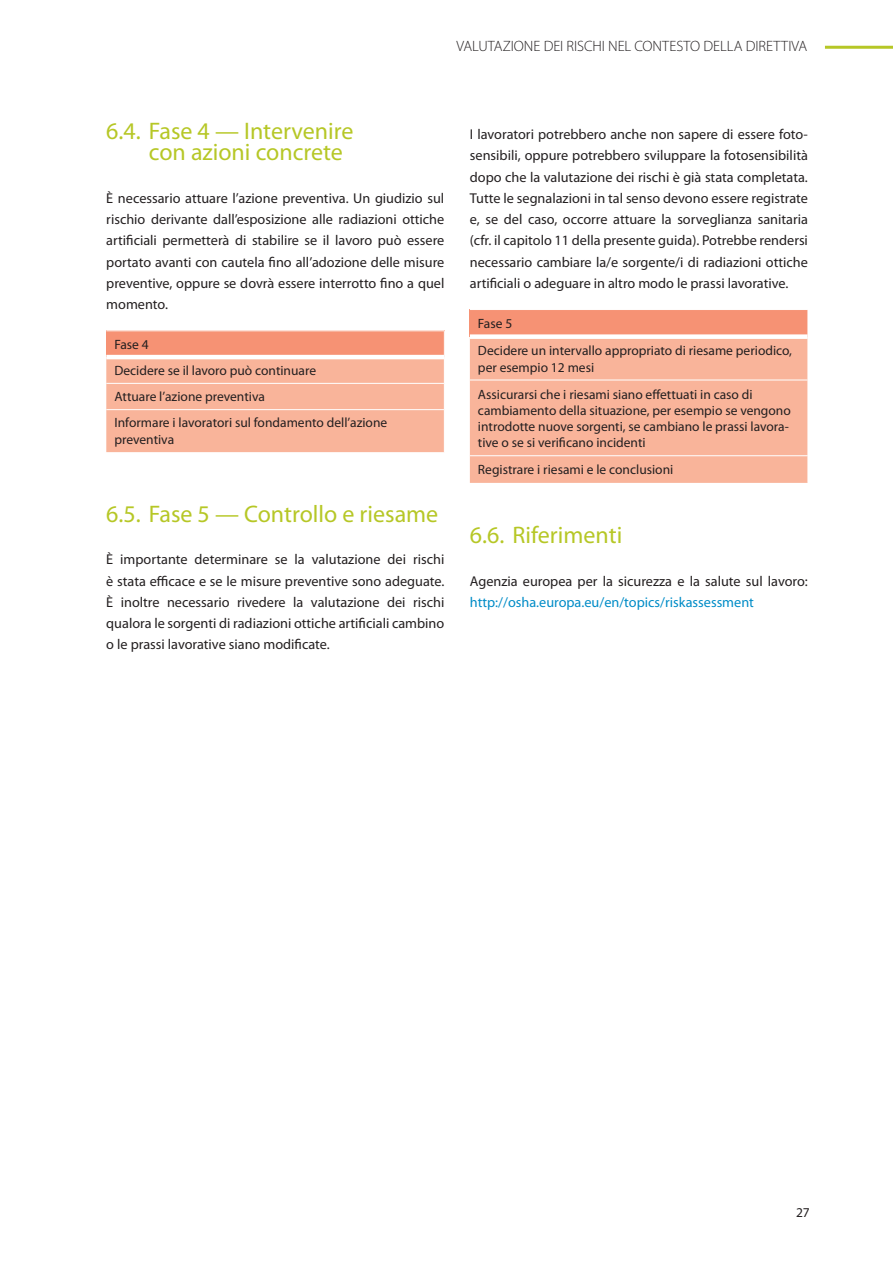
<style>
.page{position:relative;width:893px;height:1263px;background:#fff}
.page>*{position:absolute;margin:0;border:0;box-sizing:border-box;transform-origin:0 0}
.TITRE_D_1{font:24px/21.3px "Myriad Pro";color:#b6c726}
.t1{font:300 15px "Myriad Pro";color:#231f20}
.Body_1{font:14.25px/21.3px "Myriad Pro";color:#231f20;text-align:justify}
.body_table_black{font:13.5px/16.2px "Myriad Pro";color:#231f20}
.s1{color:#008cc7}
</style>
<div class="page">
<hr style="left:825px;top:46px;width:68px;height:3px;background:#b6c726">
<svg style="left:106px;top:331px;width:339px;height:121px;background:#f8ae93"></svg>
<hr style="left:106px;top:383px;width:339px;height:1px;background:#fff">
<hr style="left:444px;top:410px;width:1px;height:42px;background:#fff">
<hr style="left:106px;top:409px;width:339px;height:1px;background:#fff">
<hr style="left:106px;top:355px;width:338px;height:4px;background:#fff">
<div style="left:470px;top:309px;width:338px;height:28px;background:#f69274"></div>
<div style="left:470px;top:339px;width:337px;height:144px;background:#f9b49a"></div>
<svg style="left:807px;top:310px;width:1px;height:27px"></svg>
<hr style="left:470px;top:309px;width:338px;height:1px;background:#fff">
<hr style="left:470px;top:380px;width:338px;height:1px;background:#fff">
<svg style="left:807px;top:456px;width:1px;height:27px"></svg>
<hr style="left:470px;top:455px;width:338px;height:1px;background:#fff">
<div style="left:470px;top:334px;width:337px;height:5px;background:#fff"></div>
<p class="t1" style="left:457px;top:38px;width:16px">VALUTAZIONE</p>
<p class="t1" style="left:544px;top:38px;width:30px">DEI RISC</p>
<p class="t1" style="left:592px;top:38px;width:24px">HI NEL</p>
<p class="t1" style="left:634px;top:38px;width:10px">CONTESTO</p>
<p class="t1" style="left:703px;top:38px;width:9px">DELLA</p>
<p class="t1" style="left:746px;top:38px;width:8px">DIRETTIVA</p>
<p class="TITRE_D_1" style="left:149px;top:120px;width:206px;text-indent:-43px">6.4. Fase 4 — Intervenire con azioni concrete</p>
<p class="Body_1" style="left:106px;top:187px;width:340px">È necessario attuare l’azione preventiva. Un giudizio sul rischio derivante dall’esposizione alle radiazioni ottiche artificiali permetterà di stabilire se il lavoro può essere portato avanti con cautela fino all’adozione delle misure preventive, oppure se dovrà essere interrotto fino a quel momento.</p>
<p class="body_table_black" style="left:114px;top:336px;width:36px">Fase 4</p>
<p class="body_table_black" style="left:114px;top:362px;width:203px">Decidere se il lavoro può continuare</p>
<p class="body_table_black" style="left:114px;top:388px;width:152px">Attuare l’azione preventiva</p>
<p class="body_table_black" style="left:114px;top:415px;width:274px">Informare i lavoratori sul fondamento dell’azione preventiva</p>
<p class="TITRE_D_1" style="left:106px;top:503px;width:333px">6.5. Fase 5 — Controllo e riesame</p>
<p class="Body_1" style="left:106px;top:549px;width:340px">È importante determinare se la valutazione dei rischi è stata efficace e se le misure preventive sono adeguate.<br>È inoltre necessario rivedere la valutazione dei rischi qualora le sorgenti di radiazioni ottiche artificiali cambino o le prassi lavorative siano modificate.</p>
<p class="Body_1" style="left:470px;top:123px;width:340px">I lavoratori potrebbero anche non sapere di essere foto&shy;sensibili, oppure potrebbero sviluppare la fotosensibilità dopo che la valutazione dei rischi è già stata completata.<br>Tutte le segnalazioni in tal senso devono essere registrate e, se del caso, occorre attuare la sorveglianza sanitaria (cfr. il capitolo 11 della presente guida). Potrebbe rendersi necessario cambiare la/e sorgente/i di radiazioni ottiche artificiali o adeguare in altro modo le prassi lavorative.</p>
<p class="body_table_black" style="left:478px;top:315px;width:36px">Fase 5</p>
<p class="body_table_black" style="left:478px;top:342px;width:316px">Decidere un intervallo appropriato di riesame periodico, per esempio 12 mesi</p>
<p class="body_table_black" style="left:478px;top:386px;width:314px">Assicurarsi che i riesami siano effettuati in caso di cambiamento della situazione, per esempio se vengono introdotte nuove sorgenti, se cambiano le prassi lavora&shy;tive o se si verificano incidenti</p>
<p class="body_table_black" style="left:478px;top:461px;width:197px">Registrare i riesami e le conclusioni</p>
<p class="TITRE_D_1" style="left:470px;top:524px;width:154px">6.6. Riferimenti</p>
<p class="Body_1" style="left:470px;top:570px;width:339px">Agenzia europea per la sicurezza e la salute sul lavoro: <span class="s1">http://osha.europa.eu/en/topics/riskassessment</span></p>
<p class="body_table_black" style="left:796px;top:1204px;width:15px">27</p>
</div>
